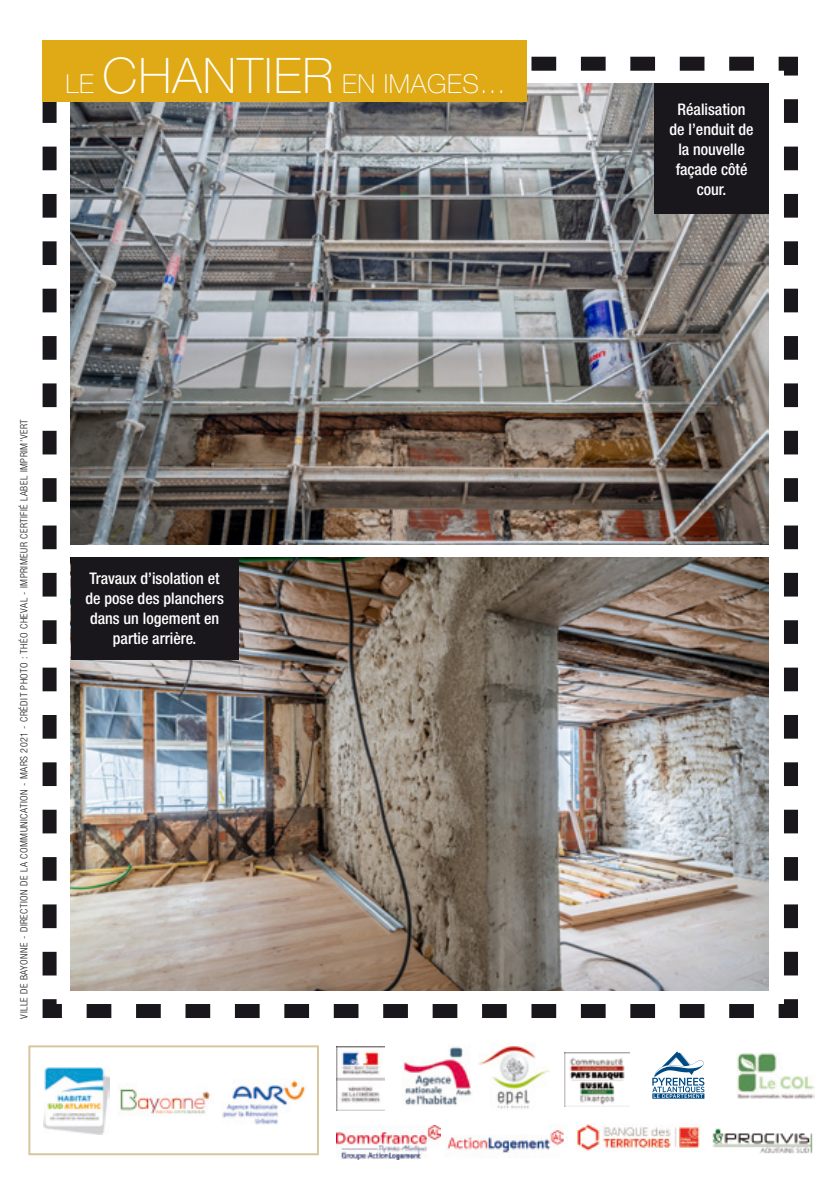
<style>
.page{position:relative;width:840px;height:1191px;background:#fff}
.page>*{position:absolute;margin:0;border:0;box-sizing:border-box;transform-origin:0 0}
.t1{font:100 26.2px "Helvetica Neue LT Std";letter-spacing:.025em;color:#fff}
.t2{font:500 condensed 16px/20px "Helvetica Neue LT Std";color:#fff;text-align:center}
.t3{font:300 condensed 10px "Helvetica Neue LT Std";letter-spacing:.05em;color:#1a171c}
.s1{font-size:49.2px}
</style>
<div class="page">
<img style="left:42px;top:50px;width:756px;height:968px">
<div style="left:42px;top:41px;width:484px;height:61px;background:#dfaa16"></div>
<div style="left:653px;top:84px;width:115px;height:130px;background:#1a171c"></div>
<div style="left:71px;top:557px;width:167px;height:102px;background:#1a171c"></div>
<img style="left:222px;top:1079px;width:84px;height:46px">
<img style="left:336px;top:1046px;width:48px;height:64px">
<img style="left:403px;top:1046px;width:69px;height:60px">
<img style="left:118px;top:1086px;width:93px;height:28px">
<img style="left:478px;top:1046px;width:71px;height:63px">
<img style="left:564px;top:1052px;width:65px;height:54px">
<svg style="left:652px;top:1051px;width:52px;height:47px"></svg>
<img style="left:43px;top:1067px;width:67px;height:67px">
<img style="left:737px;top:1053px;width:76px;height:46px">
<img style="left:447px;top:1126px;width:117px;height:30px">
<img style="left:577px;top:1124px;width:122px;height:27px">
<img style="left:712px;top:1128px;width:101px;height:26px">
<div style="left:28px;top:1045px;width:291px;height:110px;border:2px solid #d8c79e"></div>
<img style="left:336px;top:1125px;width:104px;height:34px">
<h1 class="t1" style="left:65px;top:69px;width:441px">LE <span class="s1">CHANTIER</span> EN IMAGES…</h1>
<p class="t3" style="left:18px;top:1018px;width:600px;rotate:-90deg">VILLE DE BAYONNE - DIRECTION DE LA COMMUNICATION - mars 2021 - CRÉDIT PHOTO : Théo cheval - IMPRIMEUR CERTIFIÉ LABEL IMPRIM’VERT</p>
<p class="t2" style="left:85px;top:568px;width:140px">Travaux d’isolation et de pose des planchers dans un logement en partie arrière.</p>
<p class="t2" style="left:669px;top:99px;width:85px">Réalisation de l’enduit de la nouvelle façade côté cour.</p>
</div>
